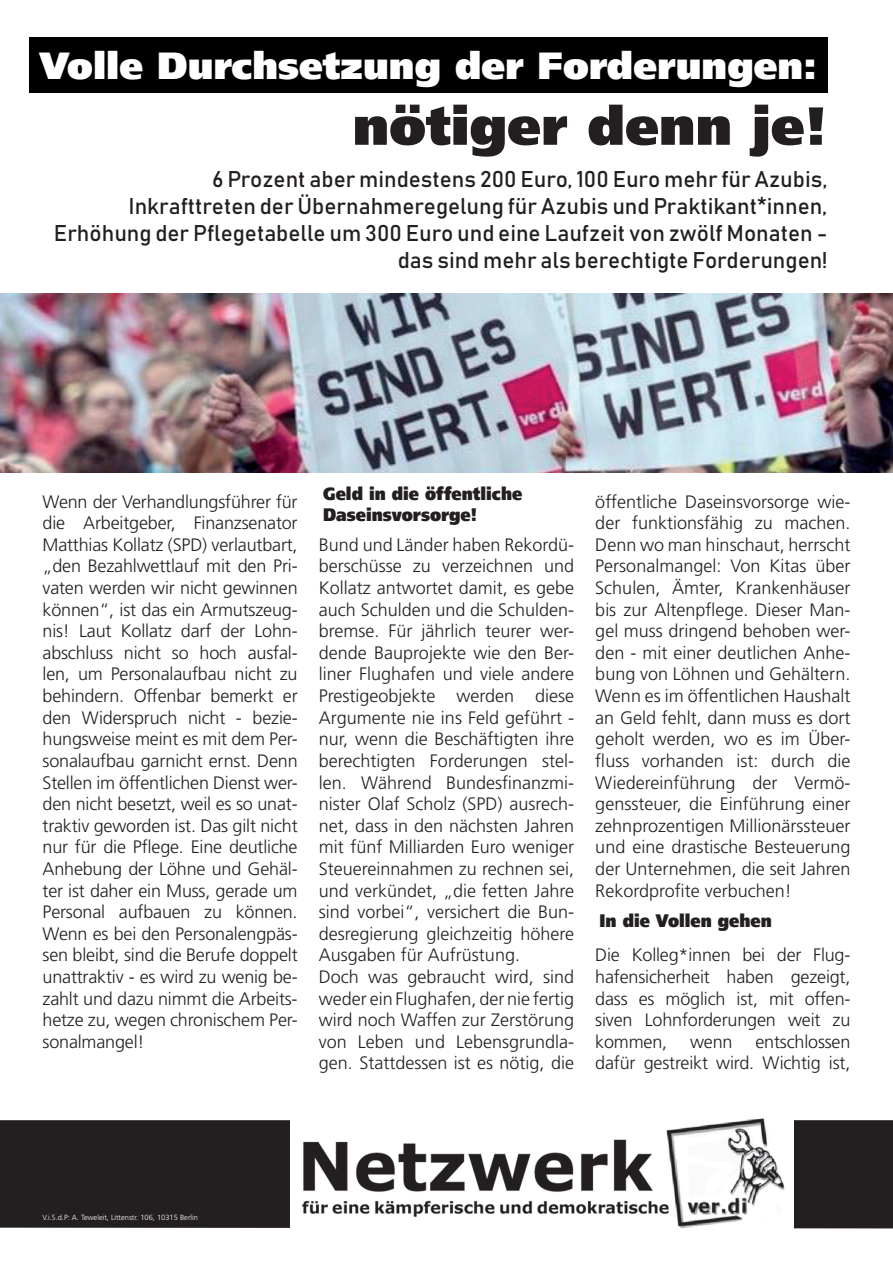
<style>
.page{position:relative;width:893px;height:1263px;background:#fff}
.page>*{position:absolute;margin:0;border:0;box-sizing:border-box;transform-origin:0 0}
.t1{font:900 53.55px "Frutiger 95";color:#231f20}
.t2{font:900 37.65px "Frutiger 95";color:#fff}
.t3{font:22.5px/27px "Bahnschrift";color:#231f20;text-align:right}
.t4{font:300 18px/21.6px "Frutiger";color:#231f20;text-align:justify}
.t5{font:900 18px/21.6px "Frutiger 95";color:#231f20;scale:.9 1}
.t6{font:300 7.5px "Frutiger";color:#fff}
</style>
<div class="page">
<div style="left:29px;top:37px;width:798px;height:56px;background:#000"></div>
<div style="left:0;top:1120px;width:893px;height:108px;background:#231f20"></div>
<img style="left:0;top:294px;width:893px;height:178px">
<img style="left:291px;top:1118px;width:502px;height:110px">
<h2 class="t2" style="left:39px;top:43px;width:779px">Volle Durchsetzung der Forderungen:</h2>
<h1 class="t1" style="left:353px;top:93px;width:476px">nötiger denn je!</h1>
<p class="t3" style="left:54px;top:166px;width:775px">6 Prozent aber mindestens 200 Euro, 100 Euro mehr für Azubis,<br>Inkrafttreten der Übernahmeregelung für Azubis und Praktikant*innen, Erhöhung der Pflegetabelle um 300 Euro und eine Laufzeit von zwölf Monaten - das sind mehr als berechtigte Forderungen!</p>
<p class="t4" style="left:43px;top:491px;width:257px">Wenn der Verhandlungsführer für die Arbeitgeber, Finanzsenator Matthias Kollatz (SPD) verlautbart, „den Bezahlwettlauf mit den Pri&shy;vaten werden wir nicht gewinnen können“, ist das ein Armutszeug&shy;nis! Laut Kollatz darf der Lohn&shy;abschluss nicht so hoch ausfal&shy;len, um Personalaufbau nicht zu behindern. Offenbar bemerkt er den Widerspruch nicht - bezie&shy;hungsweise meint es mit dem Per&shy;sonalaufbau garnicht ernst. Denn Stellen im öffentlichen Dienst wer&shy;den nicht besetzt, weil es so unat&shy;traktiv geworden ist. Das gilt nicht nur für die Pflege. Eine deutliche Anhebung der Löhne und Gehäl&shy;ter ist daher ein Muss, gerade um Personal aufbauen zu können.<br>Wenn es bei den Personalengpäs&shy;sen bleibt, sind die Berufe doppelt unattraktiv - es wird zu wenig be&shy;zahlt und dazu nimmt die Arbeits&shy;hetze zu, wegen chronischem Per&shy;sonalmangel!</p>
<p class="t5" style="left:323px;top:482px;width:223px">Geld in die öffentliche<br>Daseinsvorsorge!</p>
<p class="t4" style="left:319px;top:534px;width:257px;text-align:left">Bund und Länder haben Rekordü&shy;berschüsse zu verzeichnen und<br>Kollatz antwortet damit, es gebe auch Schulden und die Schulden&shy;bremse. Für jährlich teurer wer&shy;dende Bauprojekte wie den Ber&shy;liner Flughafen und viele andere<br>Prestigeobjekte werden diese<br>Argumente nie ins Feld geführt - nur, wenn die Beschäftigten ihre berechtigten Forderungen stel&shy;len. Während Bundesfinanzmi&shy;nister Olaf Scholz (SPD) ausrech&shy;net, dass in den nächsten Jahren mit fünf Milliarden Euro weniger<br>Steuereinnahmen zu rechnen sei, und verkündet, „die fetten Jahre sind vorbei“, versichert die Bun&shy;desregierung gleichzeitig höhere<br>Ausgaben für Aufrüstung.<br>Doch was gebraucht wird, sind weder ein Flughafen, der nie fertig wird noch Waffen zur Zerstörung von Leben und Lebensgrundla&shy;gen. Stattdessen ist es nötig, die</p>
<p class="t4" style="left:595px;top:491px;width:257px">öffentliche Daseinsvorsorge wie&shy;der funktionsfähig zu machen.<br>Denn wo man hinschaut, herrscht Personalmangel: Von Kitas über Schulen, Ämter, Krankenhäuser bis zur Altenpflege. Dieser Man&shy;gel muss dringend behoben wer&shy;den - mit einer deutlichen Anhe&shy;bung von Löhnen und Gehältern.<br>Wenn es im öffentlichen Haushalt an Geld fehlt, dann muss es dort geholt werden, wo es im Über&shy;fluss vorhanden ist: durch die Wiedereinführung der Vermö&shy;genssteuer, die Einführung einer zehnprozentigen Millionärssteuer und eine drastische Besteuerung der Unternehmen, die seit Jahren Rekordprofite verbuchen!</p>
<p class="t5" style="left:600px;top:909px;width:193px">In die Vollen gehen</p>
<p class="t4" style="left:595px;top:944px;width:257px">Die Kolleg*innen bei der Flug&shy;hafensicherheit haben gezeigt, dass es möglich ist, mit offen&shy;siven Lohnforderungen weit zu kommen,</p>
<p class="t4" style="left:595px;top:1031px;width:257px;text-align:right">entschlossen<br>dafür gestreikt wird. Wichtig ist,</p>
<p class="t4" style="left:690px;top:1031px;width:44px">wenn</p>
<p class="t6" style="left:43px;top:1213px;width:157px">V.i.S.d.P: A. Teweleit, Littenstr. 106, 10315 Berlin</p>
</div>
